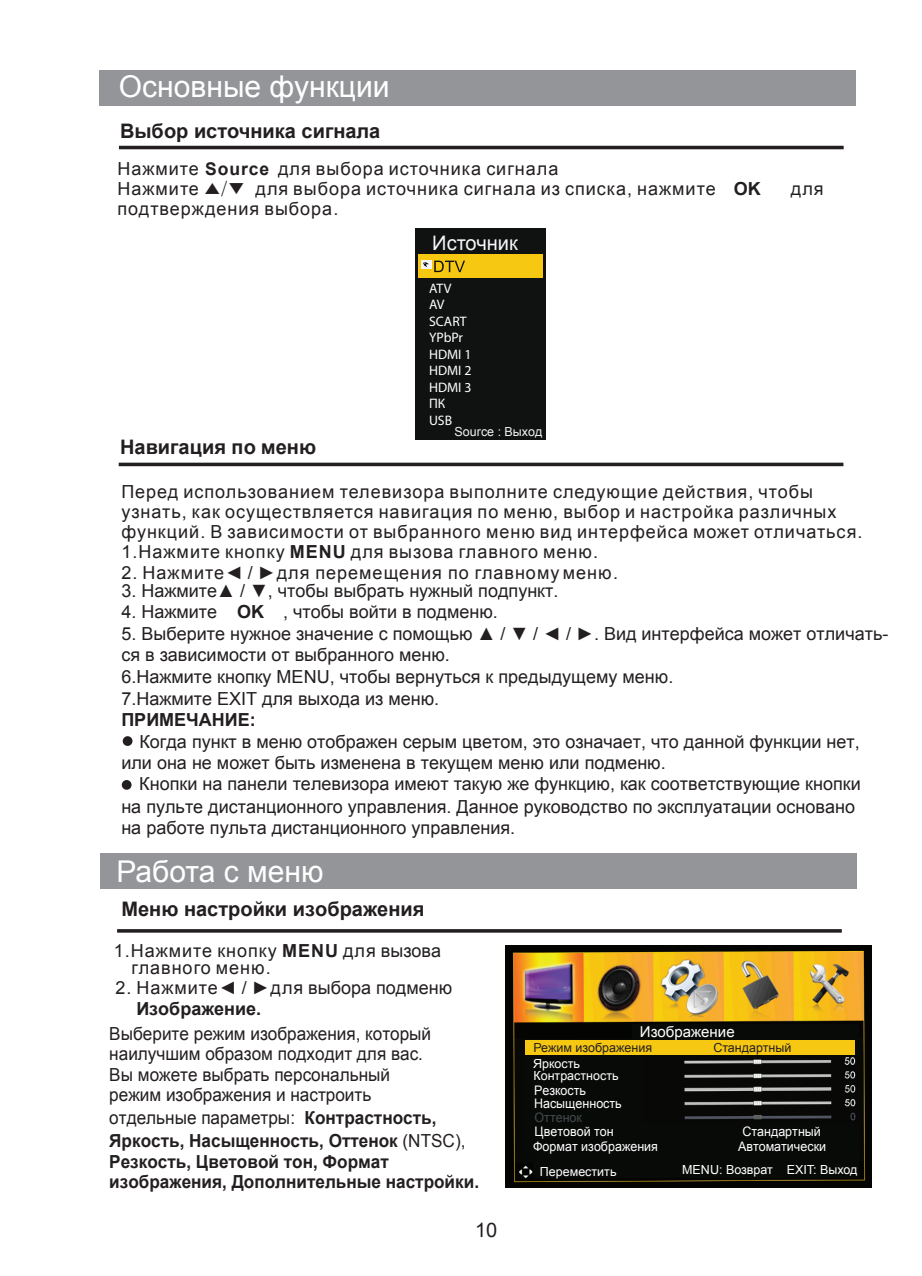
<style>
.page{position:relative;width:922px;height:1276px;background:#fff}
.page>*{position:absolute;margin:0;border:0;box-sizing:border-box;transform-origin:0 0}
.t1{font:30px "Arial";color:#fff}
.t2{font:700 20px "Arial";color:#231f20}
.t3{font:20px "Arial";color:#f6f7f9}
.t4{font:20px "Arial";color:#231f20}
.t5{font:18px/21.5px "Arial";color:#231f20}
.t6{font:18px/20px "Arial";letter-spacing:.055em;color:#231f20}
.t7{font:700 18px/23px "Arial";color:#231f20;scale:.95 1}
.t8{font:18px/20.5px "Arial";color:#231f20;scale:.95 1}
.t9{font:700 18px "Arial";color:#231f20}
.t10{font:15px "Arial";color:#fff}
.t11{font:13.75px/16.5px "Myriad Pro";color:#fff}
.t12{font:13px/13.8px "Arial";color:#fff;scale:.95 1}
.t13{font:13px "Arial";color:#434b4c;scale:.95 1}
.t14{font:12.5px/12.5px "Arial";color:#fff}
.t15{font:12.5px "Arial";color:#231f20}
.t16{font:12.5px "Arial";color:#f1f1f4}
.s1{font-weight:700;font-size:17.5px}
.s2{font-family:"Gulim"}
.s3{font-weight:700}
.s4{font-weight:400}
</style>
<div class="page">
<div style="left:99px;top:71px;width:756px;height:35px;background:#939598"></div>
<hr style="left:119px;top:146px;width:724px;height:3px;background:#231f20">
<div style="left:100px;top:853px;width:756px;height:35px;background:#939598"></div>
<hr style="left:119px;top:463px;width:724px;height:3px;background:#231f20">
<hr style="left:117px;top:929px;width:724px;height:3px;background:#231f20">
<div style="left:414px;top:228px;width:131px;height:212px;background:#101212"></div>
<div style="left:417px;top:254px;width:125px;height:24px;background:#f7c812"></div>
<div style="left:123px;top:736px;width:9px;height:10px;background:#231f20;border-radius:50%"></div>
<div style="left:122px;top:780px;width:9px;height:10px;background:#231f20;border-radius:50%"></div>
<img style="left:505px;top:945px;width:365px;height:242px">
<div style="left:525px;top:1039px;width:116px;height:115px;background:#080a08"></div>
<div style="left:632px;top:1024px;width:226px;height:30px;background:#080a08"></div>
<div style="left:525px;top:1039px;width:330px;height:15px;background:#f7c812"></div>
<div style="left:533px;top:1124px;width:325px;height:53px;background:#080a08"></div>
<div style="left:421px;top:260px;width:10px;height:9px;background:#f6f7f9"></div>
<svg style="left:423px;top:261px;width:42px;height:11px"></svg>
<h1 class="t1" style="left:119px;top:66px;width:272px">Основные функции</h1>
<p class="t2" style="left:120px;top:117px;width:262px">Выбор источника сигнала</p>
<p class="t6" style="left:117px;top:158px;width:599px">Нажмите <span class="s1">Source</span> для выбора источника сигнала<br>Нажмите <span class="s2">▲/▼</span> для выбора источника сигнала из списка, нажмите</p>
<p class="t6" style="left:117px;top:198px;width:222px">подтверждения выбора.</p>
<p class="t2" style="left:120px;top:433px;width:197px">Навигация по меню</p>
<p class="t3" style="left:432px;top:229px;width:87px">Источник</p>
<p class="t11" style="left:429px;top:279px;width:44px">ATV<br>AV<br>SCART<br>YPbPr<br>HDMI 1<br>HDMI 2<br>HDMI 3<br>ПК<br>USB</p>
<p class="t16" style="left:454px;top:422px;width:89px">Source : Выход</p>
<p class="t9" style="left:733px;top:176px;width:28px">OK</p>
<p class="t5" style="left:790px;top:178px;width:34px">для</p>
<p class="t6" style="left:121px;top:482px;width:693px">Перед использованием телевизора выполните следующие действия, чтобы</p>
<p class="t6" style="left:121px;top:502px;width:742px">узнать, как осуществляется навигация по меню, выбор и настройка различных функций. В зависимости от выбранного меню вид интерфейса может отличаться.<br>1.Нажмите кнопку <span class="s3">MENU</span> для вызова главного меню.</p>
<p class="t6" style="left:122px;top:562px;width:498px">2. Нажмите◄ / ►для перемещения по главному меню.</p>
<p class="t5" style="left:121px;top:579px;width:438px">3. Нажмите▲ / ▼, чтобы выбрать нужный подпункт.</p>
<p class="t5" style="left:121px;top:601px;width:378px">4. Нажмите <span class="s3">OK</span> , чтобы войти в подменю.</p>
<p class="t5" style="left:121px;top:622px;width:768px">5. Выберите нужное значение с помощью ▲ / ▼ / ◄ / ►. Вид интерфейса может отличать&shy;ся в зависимости от выбранного меню.<br>6.Нажмите кнопку MENU, чтобы вернуться к предыдущему меню.<br>7.Нажмите EXIT для выхода из меню.</p>
<p class="t9" style="left:121px;top:707px;width:136px">ПРИМЕЧАНИЕ:</p>
<p class="t5" style="left:121px;top:730px;width:739px;text-indent:18px">Когда пункт в меню отображен серым цветом, это означает, что данной функции нет, или она не может быть изменена в текущем меню или подменю.</p>
<p class="t5" style="left:121px;top:795px;width:735px">на пульте дистанционного управления. Данное руководство по эксплуатации основано на работе пульта дистанционного управления.</p>
<p class="t5" style="left:139px;top:773px;width:722px">Кнопки на панели телевизора имеют такую же функцию, как соответствующие кнопки</p>
<h1 class="t1" style="left:116px;top:850px;width:209px">Работа с меню</h1>
<p class="t2" style="left:121px;top:895px;width:304px">Меню настройки изображения</p>
<p class="t6" style="left:131px;top:941px;width:311px;line-height:17.5px;text-indent:-18px">1.Нажмите кнопку <span class="s3">MENU</span> для вызова главного меню.</p>
<p class="t5" style="left:115px;top:976px;width:338px">2. Нажмите◄ / ►для выбора подменю</p>
<p class="t9" style="left:136px;top:995px;width:126px">Изображение.</p>
<p class="t8" style="left:109px;top:1023px;width:340px">Выберите режим изображения, который наилучшим образом подходит для вас.<br>Вы можете выбрать персональный режим изображения и настроить</p>
<p class="t7" style="left:109px;top:1106px;width:376px"><span class="s4">отдельные параметры:</span> Контрастность,<br>Яркость, Насыщенность, Оттенок <span class="s4">(NTSC),</span></p>
<p class="t7" style="left:109px;top:1151px;width:390px;line-height:20.5px">Резкость, Цветовой тон, Формат изображения, Дополнительные настройки.</p>
<p class="t4" style="left:475px;top:1215px;width:24px">10</p>
<p class="t10" style="left:639px;top:1021px;width:96px">Изображение</p>
<p class="t15" style="left:533px;top:1038px;width:120px">Режим изображения</p>
<p class="t15" style="left:713px;top:1038px;width:79px">Стандартный</p>
<p class="t14" style="left:533px;top:1057px;width:87px">Яркость<br>Контрастность</p>
<p class="t12" style="left:534px;top:1083px;width:94px">Резкость<br>Насыщенность</p>
<p class="t13" style="left:534px;top:1109px;width:51px">Оттенок</p>
<p class="t12" style="left:534px;top:1124px;width:85px">Цветовой тон</p>
<p class="t12" style="left:742px;top:1124px;width:84px">Стандартный</p>
<p class="t12" style="left:533px;top:1139px;width:133px">Формат изображения</p>
<p class="t12" style="left:737px;top:1139px;width:94px">Автоматически</p>
<p class="t14" style="left:539px;top:1165px;width:78px">Переместить</p>
<p class="t14" style="left:682px;top:1163px;width:177px">MENU: Возврат EXIT: Выход</p>
</div>
